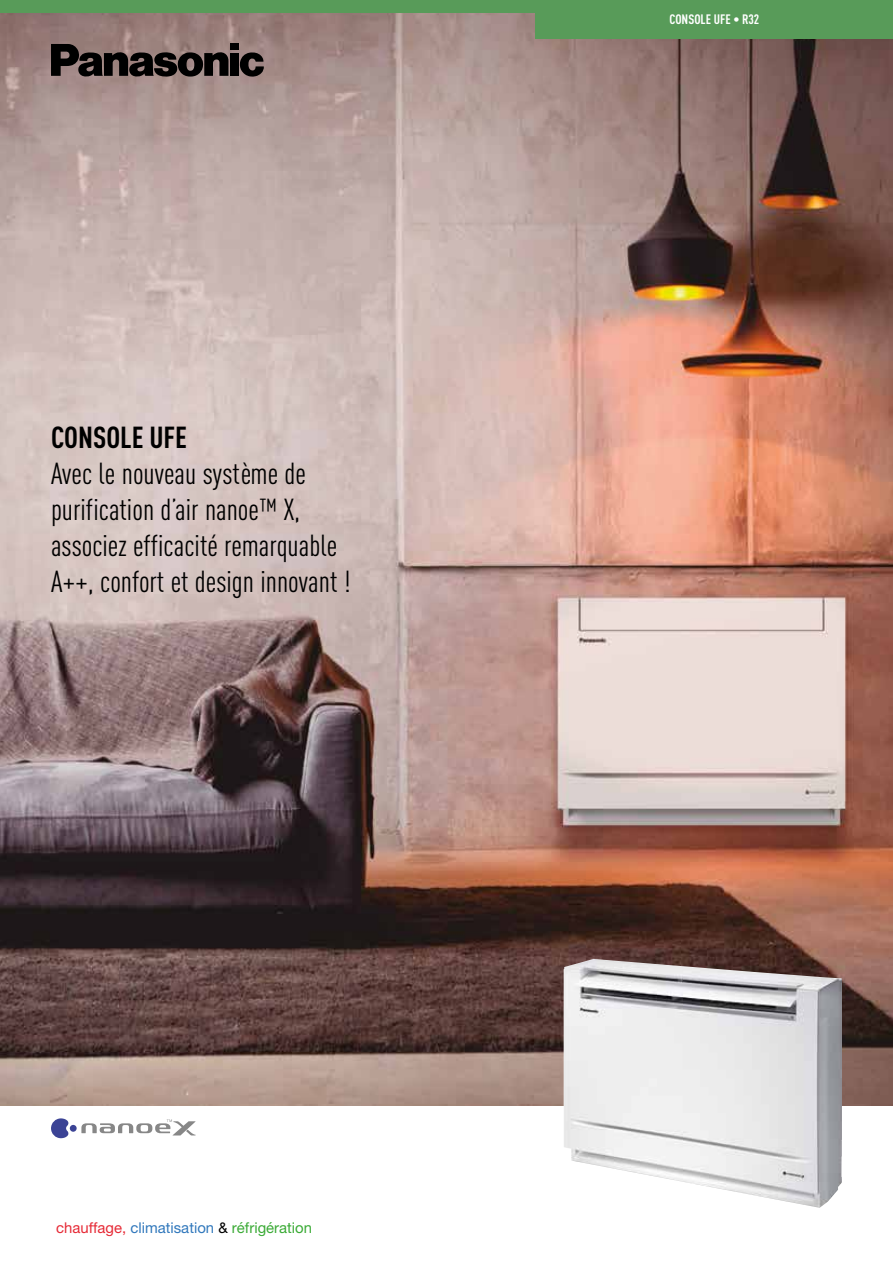
<style>
.page{position:relative;width:893px;height:1263px;background:#fff}
.page>*{position:absolute;margin:0;border:0;box-sizing:border-box;transform-origin:0 0}
.t1{font:30px/36px "DIN Cond";color:#000}
.t2{font:700 30px "DIN Cond";color:#000}
.t3{font:14.85px "Helvetica Neue";color:#3178bc}
.t4{font:700 13.5px "DIN Cond";color:#fff}
.s1{color:#e62a36}
.s2{color:#000}
.s3{color:#3aaa35}
</style>
<div class="page">
<img style="left:0;top:13px;width:893px;height:1093px">
<svg style="left:240px;top:52px;width:24px;height:25px"></svg>
<div style="left:230px;top:44px;width:9px;height:6px;background:#000"></div>
<div style="left:230px;top:53px;width:9px;height:23px;background:#000"></div>
<svg style="left:51px;top:44px;width:177px;height:33px;background:#493d3c"></svg>
<div style="left:536px;top:0;width:357px;height:38px;background:#589b59"></div>
<div style="left:0;top:0;width:893px;height:13px;background:#589b59"></div>
<img style="left:564px;top:959px;width:278px;height:249px">
<div style="left:70px;top:1125px;width:7px;height:7px;background:#3b4395;border-radius:50%"></div>
<svg style="left:51px;top:1118px;width:17px;height:20px"></svg>
<svg style="left:81px;top:1119px;width:115px;height:16px"></svg>
<p class="t2" style="left:51px;top:419px;width:138px">CONSOLE UFE</p>
<p class="t1" style="left:51px;top:455px;width:301px">Avec le nouveau système de purification d’air nanoe™ X, associez efficacité remarquable<br>A++, confort et design innovant !</p>
<p class="t3" style="left:56px;top:1218px;width:257px"><span class="s1">chauffage,</span> climatisation <span class="s2">&amp;</span> <span class="s3">réfrigération</span></p>
<p class="t4" style="left:669px;top:11px;width:91px">CONSOLE UFE • R32</p>
</div>
